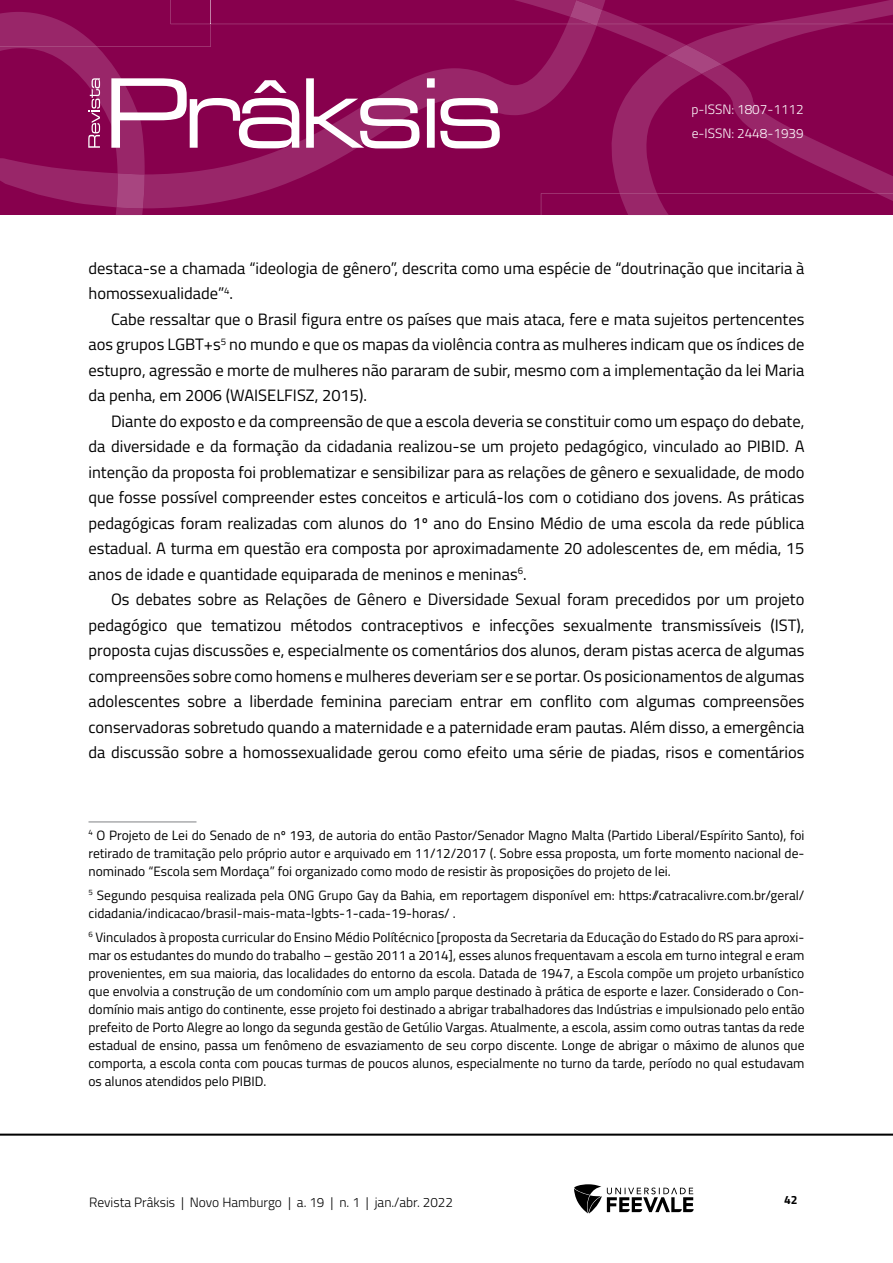
<style>
.page{position:relative;width:893px;height:1263px;background:#fff}
.page>*{position:absolute;margin:0;border:0;box-sizing:border-box;transform-origin:0 0}
.Corpo_de_texto{font:16.5px/25.5px "Titillium Web";color:#000;text-align:justify}
.Rodapé{font:13.5px/18px "Titillium Web";color:#000;text-align:justify}
.t1{font:300 13.5px "Titillium Web";color:#000}
.t2{font:300 13.5px/24px "Titillium Web";color:#fff}
.t3{font:700 12px "Titillium Web";color:#000}
</style>
<div class="page">
<hr style="left:0;top:1133px;width:893px;height:3px;background:#000">
<svg style="left:574px;top:1184px;width:120px;height:29px"></svg>
<svg style="left:0;top:0;width:893px;height:215px;background:#8f1259"></svg>
<hr style="left:88px;top:821px;width:108px;height:1px;background:#808285">
<p class="t2" style="left:691px;top:97px;width:114px">p-ISSN: 1807-1112 e-ISSN: 2448-1939</p>
<p class="Corpo_de_texto" style="left:88px;top:254px;width:717px">destaca-se a chamada “ideologia de gênero”, descrita como uma espécie de “doutrinação que incitaria à homossexualidade”<sup>4</sup>.</p>
<p class="Corpo_de_texto" style="left:88px;top:305px;width:717px;text-indent:22px">Cabe ressaltar que o Brasil figura entre os países que mais ataca, fere e mata sujeitos pertencentes aos grupos LGBT+s<sup>5</sup> no mundo e que os mapas da violência contra as mulheres indicam que os índices de estupro, agressão e morte de mulheres não pararam de subir, mesmo com a implementação da lei Maria da penha, em 2006 (WAISELFISZ, 2015).</p>
<p class="Corpo_de_texto" style="left:88px;top:407px;width:718px;text-indent:22px">Diante do exposto e da compreensão de que a escola deveria se constituir como um espaço do debate, da diversidade e da formação da cidadania realizou-se um projeto pedagógico, vinculado ao PIBID. A intenção da proposta foi problematizar e sensibilizar para as relações de gênero e sexualidade, de modo que fosse possível compreender estes conceitos e articulá-los com o cotidiano dos jovens. As práticas pedagógicas foram realizadas com alunos do 1º ano do Ensino Médio de uma escola da rede pública estadual. A turma em questão era composta por aproximadamente 20 adolescentes de, em média, 15 anos de idade e quantidade equiparada de meninos e meninas<sup>6</sup>.</p>
<p class="Corpo_de_texto" style="left:88px;top:586px;width:717px;text-indent:22px">Os debates sobre as Relações de Gênero e Diversidade Sexual foram precedidos por um projeto pedagógico que tematizou métodos contraceptivos e infecções sexualmente transmissíveis (IST), proposta cujas discussões e, especialmente os comentários dos alunos, deram pistas acerca de algumas compreensões sobre como homens e mulheres deveriam ser e se portar. Os posicionamentos de algumas adolescentes sobre a liberdade feminina pareciam entrar em conflito com algumas compreensões conservadoras sobretudo quando a maternidade e a paternidade eram pautas. Além disso, a emergência da discussão sobre a homossexualidade gerou como efeito uma série de piadas, risos e comentários</p>
<p class="Rodapé" style="left:88px;top:825px;width:717px"><sup>4</sup> O Projeto de Lei do Senado de nº 193, de autoria do então Pastor/Senador Magno Malta (Partido Liberal/Espírito Santo), foi retirado de tramitação pelo próprio autor e arquivado em 11/12/2017 (. Sobre essa proposta, um forte momento nacional de&shy;nominado “Escola sem Mordaça” foi organizado como modo de resistir às proposições do projeto de lei.</p>
<p class="Rodapé" style="left:88px;top:885px;width:717px"><sup>5</sup> Segundo pesquisa realizada pela ONG Grupo Gay da Bahia, em reportagem disponível em: https://catracalivre.com.br/geral/ cidadania/indicacao/brasil-mais-mata-lgbts-1-cada-19-horas/ .</p>
<p class="Rodapé" style="left:88px;top:927px;width:717px"><sup>6</sup> Vinculados à proposta curricular do Ensino Médio Polítécnico [proposta da Secretaria da Educação do Estado do RS para aproxi&shy;mar os estudantes do mundo do trabalho – gestão 2011 a 2014], esses alunos frequentavam a escola em turno integral e eram provenientes, em sua maioria, das localidades do entorno da escola. Datada de 1947, a Escola compõe um projeto urbanístico que envolvia a construção de um condomínio com um amplo parque destinado à prática de esporte e lazer. Considerado o Con&shy;domínio mais antigo do continente, esse projeto foi destinado a abrigar trabalhadores das Indústrias e impulsionado pelo então prefeito de Porto Alegre ao longo da segunda gestão de Getúlio Vargas. Atualmente, a escola, assim como outras tantas da rede estadual de ensino, passa um fenômeno de esvaziamento de seu corpo discente. Longe de abrigar o máximo de alunos que comporta, a escola conta com poucas turmas de poucos alunos, especialmente no turno da tarde, período no qual estudavam os alunos atendidos pelo PIBID.</p>
<p class="t1" style="left:89px;top:1192px;width:365px">Revista Prâksis | Novo Hamburgo | a. 19 | n. 1 | jan./abr. 2022</p>
<p class="t3" style="left:784px;top:1190px;width:15px">42</p>
</div>
